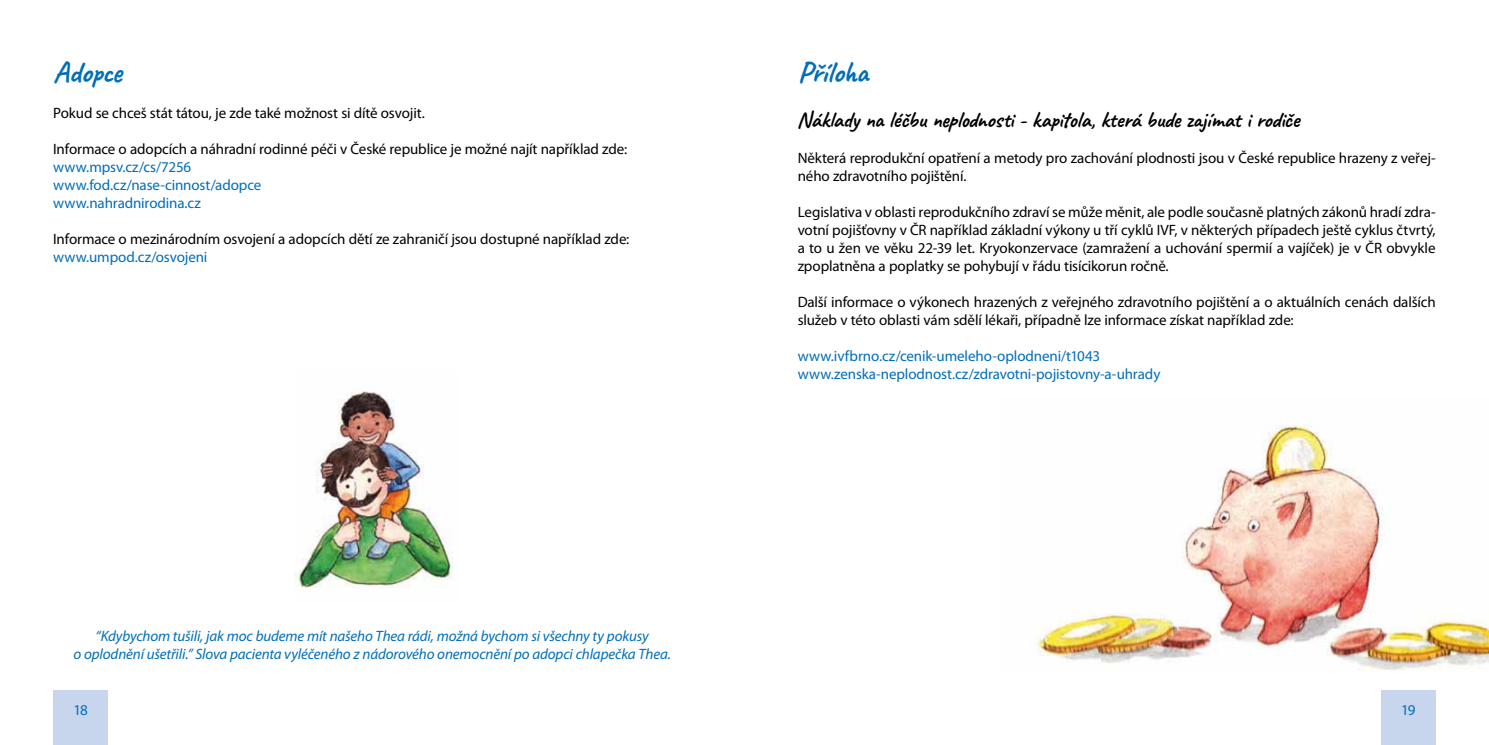
<style>
.page{position:relative;width:1489px;height:745px;background:#fff}
.page>*{position:absolute;margin:0;border:0;box-sizing:border-box;transform-origin:0 0}
.t1{font:700 30px "Caveat";letter-spacing:-.015em;color:#006eb9}
.t2{font:700 22.5px "Caveat";letter-spacing:-.01em;color:#000}
.t3{font:15px/18px "Myriad Pro";letter-spacing:-.01em;color:#000}
.t4{font:15px/18px "Myriad Pro";letter-spacing:-.005em;color:#006eb9}
.t5{font:italic 15px/18px "Myriad Pro";letter-spacing:-.01em;color:#006eb9;text-align:center}
</style>
<div class="page">
<div style="left:53px;top:689px;width:55px;height:55px;background:#c7d5ed"></div>
<div style="left:1380px;top:689px;width:55px;height:55px;background:#c7d5ed"></div>
<img style="left:294px;top:391px;width:159px;height:197px">
<img style="left:1036px;top:425px;width:452px;height:245px">
<h1 class="t1" style="left:53px;top:53px;width:70px">Adopce</h1>
<p class="t3" style="left:53px;top:104px;width:373px">Pokud se chceš stát tátou, je zde také možnost si dítě osvojit.</p>
<p class="t3" style="left:53px;top:140px;width:575px">Informace o adopcích a náhradní rodinné péči v České republice je možné najít například zde:</p>
<p class="t4" style="left:53px;top:158px;width:210px">www.mpsv.cz/cs/7256 www.fod.cz/nase-cinnost/adopce www.nahradnirodina.cz</p>
<p class="t3" style="left:53px;top:230px;width:577px">Informace o mezinárodním osvojení a adopcích dětí ze zahraničí jsou dostupné například zde:</p>
<p class="t4" style="left:53px;top:248px;width:156px">www.umpod.cz/osvojeni</p>
<p class="t5" style="left:73px;top:626px;width:599px">“Kdybychom tušili, jak moc budeme mít našeho Thea rádi, možná bychom si všechny ty pokusy<br>o oplodnění ušetřili.” Slova pacienta vyléčeného z nádorového onemocnění po adopci chlapečka Thea.</p>
<h1 class="t1" style="left:797px;top:53px;width:73px">Příloha</h1>
<h2 class="t2" style="left:797px;top:105px;width:503px">Náklady na léčbu neplodnosti - kapitola, která bude zajímat i rodiče</h2>
<p class="t3" style="left:797px;top:149px;width:639px">Některá reprodukční opatření a metody pro zachování plodnosti jsou v České republice hrazeny z veřej&shy;ného zdravotního pojištění.</p>
<p class="t3" style="left:797px;top:203px;width:639px;text-align:justify">Legislativa v oblasti reprodukčního zdraví se může měnit, ale podle současně platných zákonů hradí zdra&shy;votní pojišťovny v ČR například základní výkony u tří cyklů IVF, v některých případech ještě cyklus čtvrtý, a to u žen ve věku 22-39 let. Kryokonzervace (zamražení a uchování spermií a vajíček) je v ČR obvykle zpoplatněna a poplatky se pohybují v řádu tisícikorun ročně.</p>
<p class="t3" style="left:797px;top:293px;width:639px">Další informace o výkonech hrazených z veřejného zdravotního pojištění a o aktuálních cenách dalších služeb v této oblasti vám sdělí lékaři, případně lze informace získat například zde:</p>
<p class="t4" style="left:797px;top:347px;width:364px">www.ivfbrno.cz/cenik-umeleho-oplodneni/t1043 www.zenska-neplodnost.cz/zdravotni-pojistovny-a-uhrady</p>
<p class="t4" style="left:73px;top:699px;width:16px">18</p>
<p class="t4" style="left:1400px;top:699px;width:16px">19</p>
</div>
